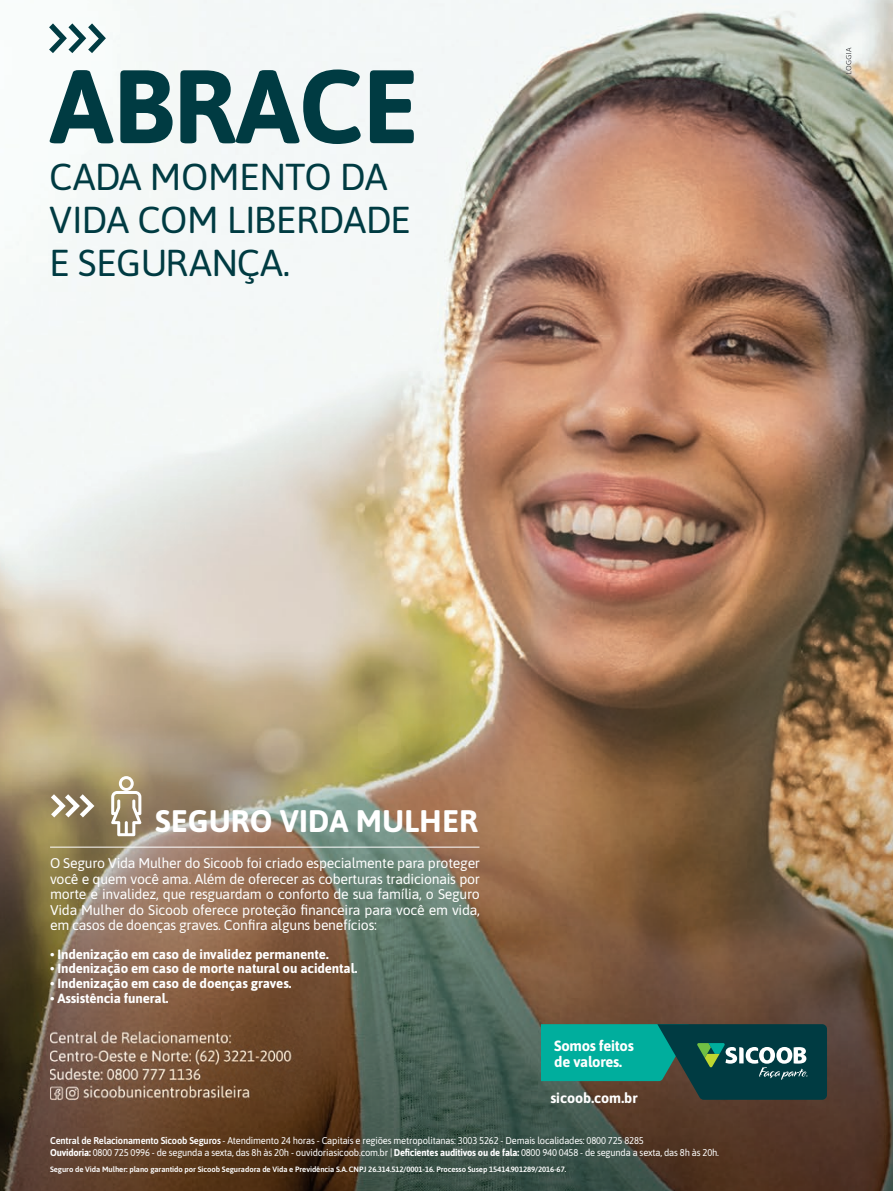
<style>
.page{position:relative;width:893px;height:1191px;background:#fff}
.page>*{position:absolute;margin:0;border:0;box-sizing:border-box;transform-origin:0 0}
.t1{font:700 103.95px "Asap";letter-spacing:-.01em;color:#003b42}
.t2{font:37.5px/42.8px "Asap";letter-spacing:-.01em;color:#003b42}
.t3{font:700 31.2px "Asap";color:#fff}
.t4{font:700 14.85px/16.4px "Asap";letter-spacing:-.02em;color:#fff}
.t5{font:700 14.25px "Asap";color:#fff}
.t6{font:14.1px/15.6px "Asap";letter-spacing:-.02em;color:#fff;text-align:justify}
.t7{font:700 13.35px "Asap";letter-spacing:-.01em;color:#fff}
.t8{font:9.9px/11.9px "Asap";letter-spacing:-.02em;color:#fff;scale:.95 1}
.t9{font:600 7.65px "Asap";letter-spacing:-.01em;color:#fff}
.s1{font-weight:600}
.s2{font-weight:700}
</style>
<div class="page">
<img style="left:0;top:0;width:893px;height:1191px">
<svg style="left:846px;top:47px;width:5px;height:27px"></svg>
<hr style="left:50px;top:846px;width:429px;height:1px;background:#fff">
<svg style="left:541px;top:1024px;width:286px;height:75px"></svg>
<svg style="left:49px;top:23px;width:57px;height:30px"></svg>
<svg style="left:111px;top:776px;width:30px;height:60px"></svg>
<svg style="left:51px;top:794px;width:43px;height:23px"></svg>
<img style="left:50px;top:1030px;width:252px;height:70px">
<p class="t1" style="left:50px;top:33px;width:371px">ABRACE</p>
<p class="t2" style="left:49px;top:154px;width:363px">CADA MOMENTO DA<br>VIDA COM LIBERDADE<br>E SEGURANÇA.</p>
<p class="t3" style="left:155px;top:798px;width:324px">SEGURO VIDA MULHER</p>
<p class="t6" style="left:50px;top:854px;width:432px">O Seguro Vida Mulher do Sicoob foi criado especialmente para proteger você e quem você ama. Além de oferecer as coberturas tradicionais por morte e invalidez, que resguardam o conforto de sua família, o Seguro Vida Mulher do Sicoob oferece proteção financeira para você em vida, em casos de doenças graves. Confira alguns benefícios:</p>
<p class="t7" style="left:50px;top:944px;width:280px">• Indenização em caso de invalidez permanente.</p>
<p class="t7" style="left:50px;top:959px;width:309px">• Indenização em caso de morte natural ou acidental.</p>
<p class="t7" style="left:50px;top:974px;width:243px">• Indenização em caso de doenças graves.</p>
<p class="t7" style="left:50px;top:989px;width:120px">• Assistência funeral.</p>
<p class="t4" style="left:554px;top:1036px;width:81px">Somos feitos de valores.</p>
<p class="t5" style="left:550px;top:1087px;width:89px">sicoob.com.br</p>
<p class="t8" style="left:50px;top:1133px;width:706px"><span class="s1">Central de Relacionamento Sicoob Seguros</span> - Atendimento 24 horas - Capitais e regiões metropolitanas: 3003 5262 - Demais localidades: 0800 725 8285<br><span class="s2">Ouvidoria:</span> 0800 725 0996 - de segunda a sexta, das 8h às 20h - ouvidoriasicoob.com.br | <span class="s2">Deficientes auditivos ou de fala:</span> 0800 940 0458 - de segunda a sexta, das 8h às 20h.</p>
<p class="t9" style="left:50px;top:1163px;width:518px">Seguro de Vida Mulher: plano garantido por Sicoob Seguradora de Vida e Previdência S.A. CNPJ 26.314.512/0001-16. Processo Susep 15414.901289/2016-67.</p>
</div>
